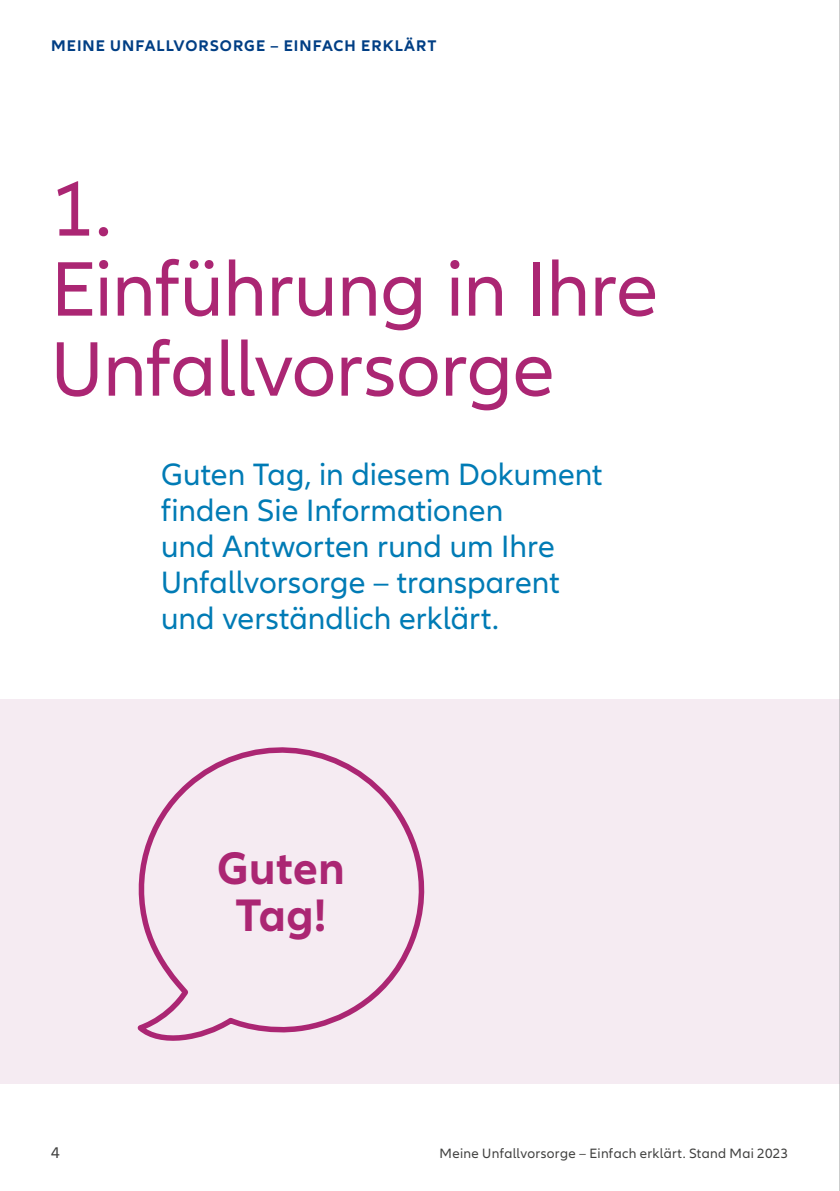
<style>
.page{position:relative;width:840px;height:1191px;background:#fff}
.page>*{position:absolute;margin:0;border:0;box-sizing:border-box;transform-origin:0 0}
.t1{font:80px/80px "Allianz Neo";letter-spacing:-.01em;color:#ab2673}
.t2{font:700 47.2px/47.2px "Allianz Neo";letter-spacing:.005em;color:#ab2673;text-align:center}
.t3{font:32px/36px "Allianz Neo";color:#007bb5}
.t4{font:700 16px "Allianz Neo";letter-spacing:.065em;color:#003e84}
.t5{font:16px "Allianz Neo";color:#414140}
.t6{font:14px "Allianz Neo";letter-spacing:.02em;color:#414140}
</style>
<div class="page">
<div style="left:0;top:699px;width:839px;height:384px;background:#f5ebf2"></div>
<svg style="left:137px;top:747px;width:288px;height:294px"></svg>
<hr style="left:839px;top:0;width:1px;height:1191px;background:#9c9d9d">
<p class="t4" style="left:51px;top:36px;width:387px">MEINE UNFALLVORSORGE – EINFACH ERKLÄRT</p>
<h1 class="t1" style="left:51px;top:171px;width:608px">1.<br>Einführung in Ihre<br>Unfallvorsorge</h1>
<p class="t3" style="left:161px;top:457px;width:443px">Guten Tag, in diesem Dokument finden Sie Informationen<br>und Antworten rund um Ihre<br>Unfallvorsorge – transparent und verständlich erklärt.</p>
<h2 class="t2" style="left:217px;top:845px;width:129px">Guten<br>Tag!</h2>
<p class="t5" style="left:51px;top:1143px;width:10px">4</p>
<p class="t6" style="left:439px;top:1145px;width:350px">Meine Unfallvorsorge – Einfach erklärt. Stand Mai 2023</p>
</div>
